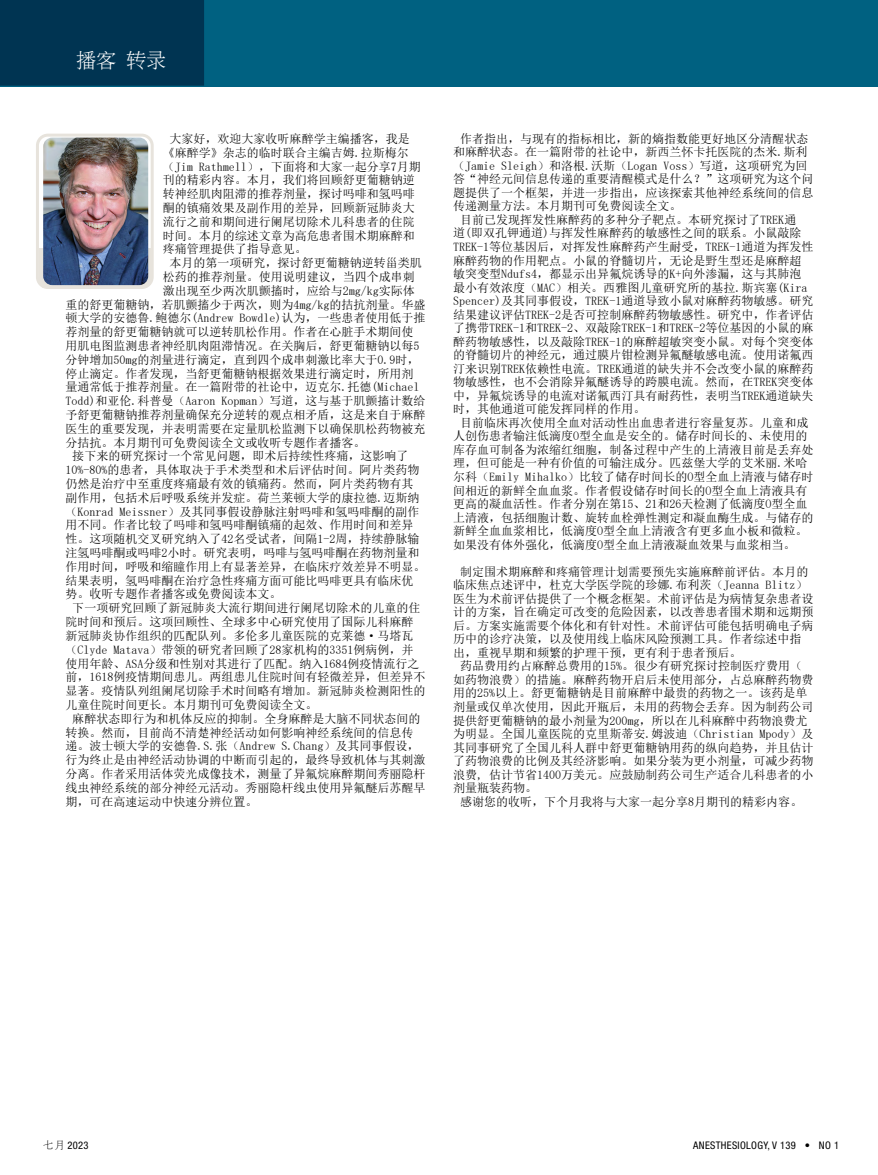
<style>
.page{position:relative;width:878px;height:1175px;background:#fff}
.page>*{position:absolute;margin:0;border:0;box-sizing:border-box;transform-origin:0 0}
.t1{font:20.25px "Babel Stone Han";color:#fff}
.t2{font:12px "Sim Sun";color:#000}
.t3{font:condensed 10.5px "Helvetica Neue LT Std";letter-spacing:.03em;color:#000}
.s1{font-family:"Babel Stone Han";font-stretch:normal}
</style>
<div class="page">
<div style="left:0;top:0;width:878px;height:86px;background:#006181"></div>
<div style="left:0;top:0;width:204px;height:86px;background:#003452"></div>
<div style="left:39px;top:249px;width:112px;height:36px;background:linear-gradient(to bottom,#e7e3dc,#e7e3dc)"></div>
<div style="left:42px;top:274px;width:105px;height:13px;background:#e7e3dc"></div>
<div style="left:36px;top:134px;width:118px;height:155px;border:3px solid #e7e3dc;border-radius:10px"></div>
<img style="left:43px;top:138px;width:105px;height:147px">
<h1 class="t1" style="left:76px;top:48px;width:92px">播客 转录</h1>
<p class="t2" style="left:170px;top:133px;width:241px">大家好，欢迎大家收听麻醉学主编播客，我是</p>
<p class="t2" style="left:163px;top:146px;width:247px">《麻醉学》杂志的临时联合主编吉姆.拉斯梅尔</p>
<p class="t2" style="left:163px;top:160px;width:259px">（Jim Rathmell），下面将和大家一起分享7月期</p>
<p class="t2" style="left:163px;top:174px;width:253px">刊的精彩内容。本月，我们将回顾舒更葡糖钠逆</p>
<p class="t2" style="left:163px;top:188px;width:253px">转神经肌肉阻滞的推荐剂量，探讨吗啡和氢吗啡</p>
<p class="t2" style="left:163px;top:202px;width:253px">酮的镇痛效果及副作用的差异，回顾新冠肺炎大</p>
<p class="t2" style="left:163px;top:215px;width:253px">流行之前和期间进行阑尾切除术儿科患者的住院</p>
<p class="t2" style="left:163px;top:229px;width:253px">时间。本月的综述文章为高危患者围术期麻醉和</p>
<p class="t2" style="left:163px;top:243px;width:145px">疼痛管理提供了指导意见。</p>
<p class="t2" style="left:170px;top:257px;width:253px">本月的第一项研究，探讨舒更葡糖钠逆转甾类肌</p>
<p class="t2" style="left:163px;top:271px;width:253px">松药的推荐剂量。使用说明建议，当四个成串刺</p>
<p class="t2" style="left:163px;top:284px;width:253px">激出现至少两次肌颤搐时，应给与2mg/kg实际体</p>
<p class="t2" style="left:65px;top:298px;width:362px">重的舒更葡糖钠，若肌颤搐少于两次，则为4mg/kg的拮抗剂量。华盛</p>
<p class="t2" style="left:65px;top:312px;width:362px">顿大学的安德鲁.鲍德尔(Andrew Bowdle)认为，一些患者使用低于推</p>
<p class="t2" style="left:65px;top:326px;width:350px">荐剂量的舒更葡糖钠就可以逆转肌松作用。作者在心脏手术期间使</p>
<p class="t2" style="left:65px;top:340px;width:356px">用肌电图监测患者神经肌肉阻滞情况。在关胸后，舒更葡糖钠以每5</p>
<p class="t2" style="left:65px;top:353px;width:356px">分钟增加50mg的剂量进行滴定，直到四个成串刺激比率大于0.9时，</p>
<p class="t2" style="left:65px;top:367px;width:350px">停止滴定。作者发现，当舒更葡糖钠根据效果进行滴定时，所用剂</p>
<p class="t2" style="left:65px;top:381px;width:356px">量通常低于推荐剂量。在一篇附带的社论中，迈克尔.托德(Michael</p>
<p class="t2" style="left:65px;top:395px;width:362px">Todd)和亚伦.科普曼（Aaron Kopman）写道，这与基于肌颤搐计数给</p>
<p class="t2" style="left:65px;top:409px;width:362px">予舒更葡糖钠推荐剂量确保充分逆转的观点相矛盾，这是来自于麻醉</p>
<p class="t2" style="left:65px;top:422px;width:362px">医生的重要发现，并表明需要在定量肌松监测下以确保肌松药物被充</p>
<p class="t2" style="left:65px;top:436px;width:302px">分拮抗。本月期刊可免费阅读全文或收听专题作者播客。</p>
<p class="t2" style="left:72px;top:450px;width:338px">接下来的研究探讨一个常见问题，即术后持续性疼痛，这影响了</p>
<p class="t2" style="left:65px;top:464px;width:356px">10%-80%的患者，具体取决于手术类型和术后评估时间。阿片类药物</p>
<p class="t2" style="left:65px;top:478px;width:350px">仍然是治疗中至重度疼痛最有效的镇痛药。然而，阿片类药物有其</p>
<p class="t2" style="left:65px;top:491px;width:356px">副作用，包括术后呼吸系统并发症。荷兰莱顿大学的康拉德.迈斯纳</p>
<p class="t2" style="left:65px;top:505px;width:356px">（Konrad Meissner）及其同事假设静脉注射吗啡和氢吗啡酮的副作</p>
<p class="t2" style="left:65px;top:519px;width:350px">用不同。作者比较了吗啡和氢吗啡酮镇痛的起效、作用时间和差异</p>
<p class="t2" style="left:65px;top:533px;width:356px">性。这项随机交叉研究纳入了42名受试者，间隔1-2周，持续静脉输</p>
<p class="t2" style="left:65px;top:547px;width:356px">注氢吗啡酮或吗啡2小时。研究表明，吗啡与氢吗啡酮在药物剂量和</p>
<p class="t2" style="left:65px;top:560px;width:362px">作用时间，呼吸和缩瞳作用上有显著差异，在临床疗效差异不明显。</p>
<p class="t2" style="left:65px;top:574px;width:350px">结果表明，氢吗啡酮在治疗急性疼痛方面可能比吗啡更具有临床优</p>
<p class="t2" style="left:65px;top:588px;width:218px">势。收听专题作者播客或免费阅读本文。</p>
<p class="t2" style="left:72px;top:602px;width:350px">下一项研究回顾了新冠肺炎大流行期间进行阑尾切除术的儿童的住</p>
<p class="t2" style="left:65px;top:616px;width:350px">院时间和预后。这项回顾性、全球多中心研究使用了国际儿科麻醉</p>
<p class="t2" style="left:65px;top:629px;width:350px">新冠肺炎协作组织的匹配队列。多伦多儿童医院的克莱德·马塔瓦</p>
<p class="t2" style="left:65px;top:643px;width:350px">（Clyde Matava）带领的研究者回顾了28家机构的3351例病例，并</p>
<p class="t2" style="left:65px;top:657px;width:356px">使用年龄、ASA分级和性别对其进行了匹配。纳入1684例疫情流行之</p>
<p class="t2" style="left:65px;top:671px;width:362px">前，1618例疫情期间患儿。两组患儿住院时间有轻微差异，但差异不</p>
<p class="t2" style="left:65px;top:685px;width:362px">显著。疫情队列组阑尾切除手术时间略有增加。新冠肺炎检测阳性的</p>
<p class="t2" style="left:65px;top:698px;width:254px">儿童住院时间更长。本月期刊可免费阅读全文。</p>
<p class="t2" style="left:72px;top:712px;width:350px">麻醉状态即行为和机体反应的抑制。全身麻醉是大脑不同状态间的</p>
<p class="t2" style="left:65px;top:726px;width:350px">转换。然而，目前尚不清楚神经活动如何影响神经系统间的信息传</p>
<p class="t2" style="left:65px;top:740px;width:356px">递。波士顿大学的安德鲁.S.张（Andrew S.Chang）及其同事假设，</p>
<p class="t2" style="left:65px;top:754px;width:362px">行为终止是由神经活动协调的中断而引起的，最终导致机体与其刺激</p>
<p class="t2" style="left:65px;top:767px;width:362px">分离。作者采用活体荧光成像技术，测量了异氟烷麻醉期间秀丽隐杆</p>
<p class="t2" style="left:65px;top:781px;width:362px">线虫神经系统的部分神经元活动。秀丽隐杆线虫使用异氟醚后苏醒早</p>
<p class="t2" style="left:65px;top:795px;width:194px">期，可在高速运动中快速分辨位置。</p>
<p class="t2" style="left:460px;top:132px;width:350px">作者指出，与现有的指标相比，新的熵指数能更好地区分清醒状态</p>
<p class="t2" style="left:453px;top:146px;width:355px">和麻醉状态。在一篇附带的社论中，新西兰怀卡托医院的杰米.斯利</p>
<p class="t2" style="left:453px;top:159px;width:355px">（Jamie Sleigh）和洛根.沃斯（Logan Voss）写道，这项研究为回</p>
<p class="t2" style="left:453px;top:173px;width:361px">答“神经元间信息传递的重要清醒模式是什么？”这项研究为这个问</p>
<p class="t2" style="left:453px;top:186px;width:361px">题提供了一个框架，并进一步指出，应该探索其他神经系统间的信息</p>
<p class="t2" style="left:453px;top:200px;width:229px">传递测量方法。本月期刊可免费阅读全文。</p>
<p class="t2" style="left:460px;top:214px;width:338px">目前已发现挥发性麻醉药的多种分子靶点。本研究探讨了TREK通</p>
<p class="t2" style="left:453px;top:227px;width:349px">道(即双孔钾通道)与挥发性麻醉药的敏感性之间的联系。小鼠敲除</p>
<p class="t2" style="left:453px;top:241px;width:361px">TREK-1等位基因后，对挥发性麻醉药产生耐受，TREK-1通道为挥发性</p>
<p class="t2" style="left:453px;top:254px;width:349px">麻醉药物的作用靶点。小鼠的脊髓切片，无论是野生型还是麻醉超</p>
<p class="t2" style="left:453px;top:268px;width:349px">敏突变型Ndufs4，都显示出异氟烷诱导的K+向外渗漏，这与其肺泡</p>
<p class="t2" style="left:453px;top:281px;width:355px">最小有效浓度（MAC）相关。西雅图儿童研究所的基拉.斯宾塞(Kira</p>
<p class="t2" style="left:453px;top:295px;width:361px">Spencer)及其同事假设，TREK-1通道导致小鼠对麻醉药物敏感。研究</p>
<p class="t2" style="left:453px;top:308px;width:361px">结果建议评估TREK-2是否可控制麻醉药物敏感性。研究中，作者评估</p>
<p class="t2" style="left:453px;top:322px;width:361px">了携带TREK-1和TREK-2、双敲除TREK-1和TREK-2等位基因的小鼠的麻</p>
<p class="t2" style="left:453px;top:335px;width:361px">醉药物敏感性，以及敲除TREK-1的麻醉超敏突变小鼠。对每个突变体</p>
<p class="t2" style="left:453px;top:349px;width:361px">的脊髓切片的神经元，通过膜片钳检测异氟醚敏感电流。使用诺氟西</p>
<p class="t2" style="left:453px;top:362px;width:361px">汀来识别TREK依赖性电流。TREK通道的缺失并不会改变小鼠的麻醉药</p>
<p class="t2" style="left:453px;top:376px;width:361px">物敏感性，也不会消除异氟醚诱导的跨膜电流。然而，在TREK突变体</p>
<p class="t2" style="left:453px;top:389px;width:361px">中，异氟烷诱导的电流对诺氟西汀具有耐药性，表明当TREK通道缺失</p>
<p class="t2" style="left:453px;top:403px;width:193px">时，其他通道可能发挥同样的作用。</p>
<p class="t2" style="left:460px;top:416px;width:350px">目前临床再次使用全血对活动性出血患者进行容量复苏。儿童和成</p>
<p class="t2" style="left:453px;top:430px;width:355px">人创伤患者输注低滴度O型全血是安全的。储存时间长的、未使用的</p>
<p class="t2" style="left:453px;top:443px;width:361px">库存血可制备为浓缩红细胞，制备过程中产生的上清液目前是丢弃处</p>
<p class="t2" style="left:453px;top:457px;width:355px">理，但可能是一种有价值的可输注成分。匹兹堡大学的艾米丽.米哈</p>
<p class="t2" style="left:453px;top:471px;width:361px">尔科（Emily Mihalko）比较了储存时间长的O型全血上清液与储存时</p>
<p class="t2" style="left:453px;top:484px;width:355px">间相近的新鲜全血血浆。作者假设储存时间长的O型全血上清液具有</p>
<p class="t2" style="left:453px;top:498px;width:355px">更高的凝血活性。作者分别在第15、21和26天检测了低滴度O型全血</p>
<p class="t2" style="left:453px;top:511px;width:361px">上清液，包括细胞计数、旋转血栓弹性测定和凝血酶生成。与储存的</p>
<p class="t2" style="left:453px;top:525px;width:355px">新鲜全血血浆相比，低滴度O型全血上清液含有更多血小板和微粒。</p>
<p class="t2" style="left:453px;top:538px;width:343px">如果没有体外强化，低滴度O型全血上清液凝血效果与血浆相当。</p>
<p class="t2" style="left:460px;top:565px;width:350px">制定围术期麻醉和疼痛管理计划需要预先实施麻醉前评估。本月的</p>
<p class="t2" style="left:453px;top:579px;width:355px">临床焦点述评中，杜克大学医学院的珍娜.布利茨（Jeanna Blitz）</p>
<p class="t2" style="left:453px;top:592px;width:361px">医生为术前评估提供了一个概念框架。术前评估是为病情复杂患者设</p>
<p class="t2" style="left:453px;top:606px;width:361px">计的方案，旨在确定可改变的危险因素，以改善患者围术期和远期预</p>
<p class="t2" style="left:453px;top:619px;width:361px">后。方案实施需要个体化和有针对性。术前评估可能包括明确电子病</p>
<p class="t2" style="left:453px;top:633px;width:349px">历中的诊疗决策，以及使用线上临床风险预测工具。作者综述中指</p>
<p class="t2" style="left:453px;top:646px;width:289px">出，重视早期和频繁的护理干预，更有利于患者预后。</p>
<p class="t2" style="left:460px;top:660px;width:344px">药品费用约占麻醉总费用的15%。很少有研究探讨控制医疗费用（</p>
<p class="t2" style="left:453px;top:673px;width:361px">如药物浪费）的措施。麻醉药物开启后未使用部分，占总麻醉药物费</p>
<p class="t2" style="left:453px;top:687px;width:355px">用的25%以上。舒更葡糖钠是目前麻醉中最贵的药物之一。该药是单</p>
<p class="t2" style="left:453px;top:700px;width:361px">剂量或仅单次使用，因此开瓶后，未用的药物会丢弃。因为制药公司</p>
<p class="t2" style="left:453px;top:714px;width:355px">提供舒更葡糖钠的最小剂量为200mg，所以在儿科麻醉中药物浪费尤</p>
<p class="t2" style="left:453px;top:727px;width:361px">为明显。全国儿童医院的克里斯蒂安.姆波迪（Christian Mpody）及</p>
<p class="t2" style="left:453px;top:741px;width:361px">其同事研究了全国儿科人群中舒更葡糖钠用药的纵向趋势，并且估计</p>
<p class="t2" style="left:453px;top:755px;width:361px">了药物浪费的比例及其经济影响。如果分装为更小剂量，可减少药物</p>
<p class="t2" style="left:453px;top:768px;width:361px">浪费, 估计节省1400万美元。应鼓励制药公司生产适合儿科患者的小</p>
<p class="t2" style="left:453px;top:782px;width:85px">剂量瓶装药物。</p>
<p class="t2" style="left:460px;top:795px;width:344px">感谢您的收听，下个月我将与大家一起分享8月期刊的精彩内容。</p>
<p class="t3" style="left:43px;top:1139px;width:47px"><span class="s1">七月</span> 2023</p>
<p class="t3" style="left:693px;top:1139px;width:147px">ANESTHESIOLOGY, V 139 • NO 1</p>
</div>
